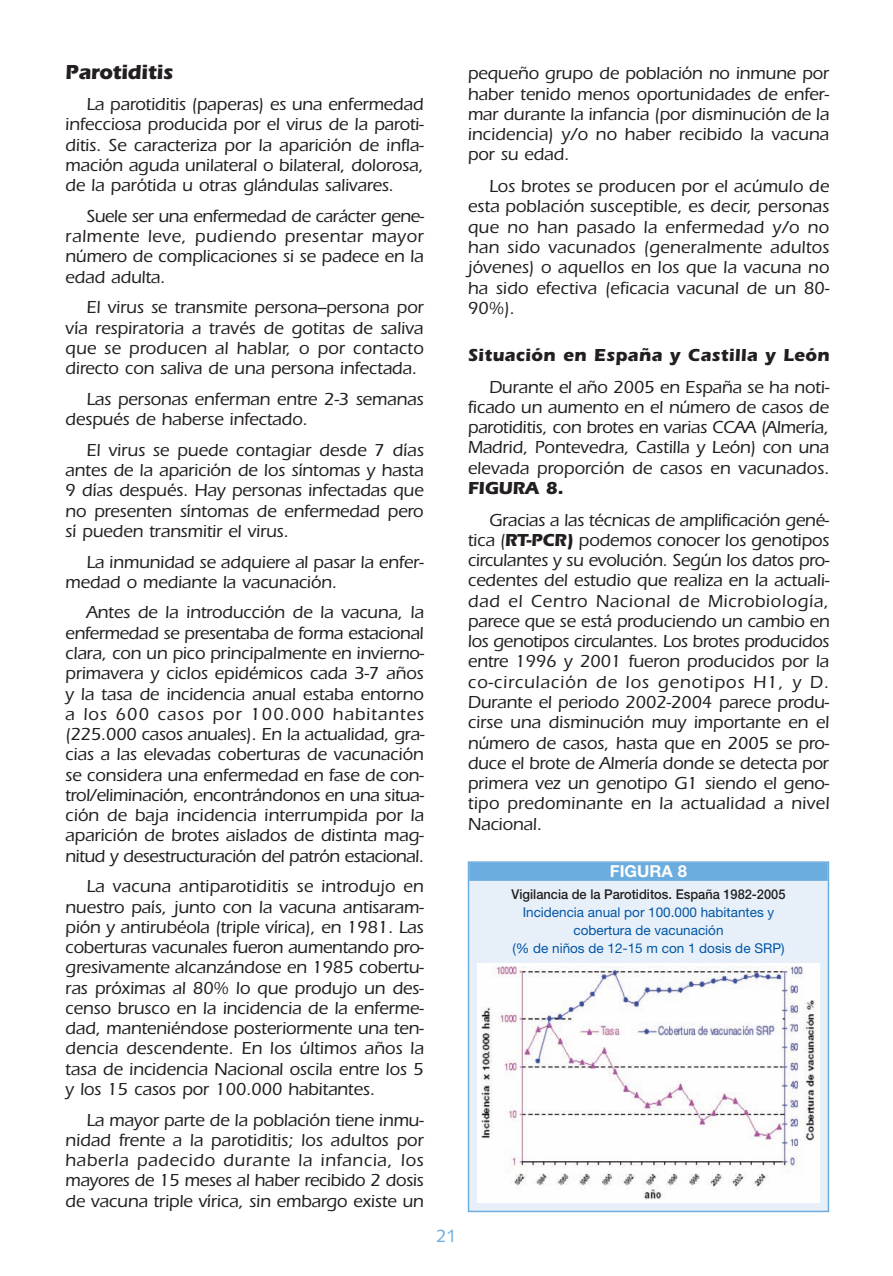
<style>
.page{position:relative;width:893px;height:1276px;background:#fff}
.page>*{position:absolute;margin:0;border:0;box-sizing:border-box;transform-origin:0 0}
.t1{font:700 21px "Itc Eras";letter-spacing:-.015em;color:#231f20}
.t2{font:500 18px/20.2px "Itc Eras";letter-spacing:-.01em;color:#231f20;text-align:justify}
.t3{font:700 18px "Itc Eras";letter-spacing:.015em;color:#231f20}
.t4{font:18px "Syntax";color:#6caddf}
.t5{font:700 16.5px "Helvetica Neue";color:#fff}
.t6{font:13.5px/18px "Helvetica Neue";color:#0155a5;text-align:center}
.t7{font:500 13.5px "Helvetica Neue";color:#231f20;scale:.95 1}
.s1{font-weight:700}
</style>
<div class="page">
<div style="left:468px;top:862px;width:360px;height:349px;background:#e7f0f9"></div>
<div style="left:469px;top:863px;width:359px;height:18px;background:#6caddf"></div>
<div style="left:468px;top:861px;width:361px;height:351px;border:2px solid #6caddf"></div>
<div style="left:477px;top:963px;width:342px;height:239px;background:#fff"></div>
<img style="left:481px;top:966px;width:334px;height:233px">
<p class="t1" style="left:65px;top:65px;width:109px">Parotiditis</p>
<p class="t2" style="left:65px;top:96px;width:360px;text-indent:21px">La parotiditis (paperas) es una enfermedad infecciosa producida por el virus de la paroti&shy;ditis. Se caracteriza por la aparición de infla&shy;mación aguda unilateral o bilateral, dolorosa, de la parótida u otras glándulas salivares.</p>
<p class="t2" style="left:65px;top:208px;width:361px;text-indent:21px">Suele ser una enfermedad de carácter gene&shy;ralmente leve, pudiendo presentar mayor número de complicaciones si se padece en la edad adulta.</p>
<p class="t2" style="left:65px;top:299px;width:360px;text-indent:21px">El virus se transmite persona–persona por vía respiratoria a través de gotitas de saliva que se producen al hablar, o por contacto directo con saliva de una persona infectada.</p>
<p class="t2" style="left:65px;top:390px;width:360px;text-indent:21px">Las personas enferman entre 2-3 semanas después de haberse infectado.</p>
<p class="t2" style="left:65px;top:441px;width:360px;text-indent:21px">El virus se puede contagiar desde 7 días antes de la aparición de los síntomas y hasta 9 días después. Hay personas infectadas que no presenten síntomas de enfermedad pero sí pueden transmitir el virus.</p>
<p class="t2" style="left:65px;top:553px;width:360px;text-indent:21px">La inmunidad se adquiere al pasar la enfer&shy;medad o mediante la vacunación.</p>
<p class="t2" style="left:65px;top:604px;width:361px;text-indent:21px">Antes de la introducción de la vacuna, la enfermedad se presentaba de forma estacional clara, con un pico principalmente en invierno&shy;primavera y ciclos epidémicos cada 3-7 años y la tasa de incidencia anual estaba entorno a los 600 casos por 100.000 habitantes (225.000 casos anuales). En la actualidad, gra&shy;cias a las elevadas coberturas de vacunación se considera una enfermedad en fase de con&shy;trol/eliminación, encontrándonos en una situa&shy;ción de baja incidencia interrumpida por la aparición de brotes aislados de distinta mag&shy;nitud y desestructuración del patrón estacional.</p>
<p class="t2" style="left:65px;top:878px;width:360px;text-indent:21px">La vacuna antiparotiditis se introdujo en nuestro país, junto con la vacuna antisaram&shy;pión y antirubéola (triple vírica), en 1981. Las coberturas vacunales fueron aumentando pro&shy;gresivamente alcanzándose en 1985 cobertu&shy;ras próximas al 80% lo que produjo un des&shy;censo brusco en la incidencia de la enferme&shy;dad, manteniéndose posteriormente una ten&shy;dencia descendente. En los últimos años la tasa de incidencia Nacional oscila entre los 5 y los 15 casos por 100.000 habitantes.</p>
<p class="t2" style="left:65px;top:1111px;width:360px;text-indent:21px">La mayor parte de la población tiene inmu&shy;nidad frente a la parotiditis; los adultos por haberla padecido durante la infancia, los mayores de 15 meses al haber recibido 2 dosis de vacuna triple vírica, sin embargo existe un</p>
<p class="t2" style="left:468px;top:65px;width:363px">pequeño grupo de población no inmune por haber tenido menos oportunidades de enfer&shy;mar durante la infancia (por disminución de la incidencia) y/o no haber recibido la vacuna por su edad.</p>
<p class="t2" style="left:468px;top:178px;width:363px;text-indent:21px">Los brotes se producen por el acúmulo de esta población susceptible, es decir, personas que no han pasado la enfermedad y/o no han sido vacunados (generalmente adultos jóvenes) o aquellos en los que la vacuna no ha sido efectiva (eficacia vacunal de un 80- 90%).</p>
<p class="t3" style="left:468px;top:348px;width:363px">Situación en España y Castilla y León</p>
<p class="t2" style="left:468px;top:378px;width:363px;text-indent:21px">Durante el año 2005 en España se ha noti&shy;ficado un aumento en el número de casos de parotiditis, con brotes en varias CCAA (Almería, Madrid, Pontevedra, Castilla y León) con una elevada proporción de casos en vacunados.</p>
<p class="t3" style="left:468px;top:481px;width:97px">FIGURA 8.</p>
<p class="t2" style="left:468px;top:511px;width:363px;text-indent:21px">Gracias a las técnicas de amplificación gené&shy;tica (<span class="s1">RT-PCR)</span> podemos conocer los genotipos circulantes y su evolución. Según los datos pro&shy;cedentes del estudio que realiza en la actuali&shy;dad el Centro Nacional de Microbiología, parece que se está produciendo un cambio en los genotipos circulantes. Los brotes producidos entre 1996 y 2001 fueron producidos por la co-circulación de los genotipos H1, y D.<br>Durante el periodo 2002-2004 parece produ&shy;cirse una disminución muy importante en el número de casos, hasta que en 2005 se pro&shy;duce el brote de Almería donde se detecta por primera vez un genotipo G1 siendo el geno&shy;tipo predominante en la actualidad a nivel Nacional.</p>
<p class="t5" style="left:610px;top:865px;width:79px">FIGURA 8</p>
<p class="t7" style="left:512px;top:889px;width:290px">Vigilancia de la Parotiditos. España 1982-2005</p>
<p class="t6" style="left:512px;top:904px;width:274px">Incidencia anual por 100.000 habitantes y cobertura de vacunación<br>(% de niños de 12-15 m con 1 dosis de SRP)</p>
<p class="t4" style="left:436px;top:1228px;width:22px">21</p>
</div>
